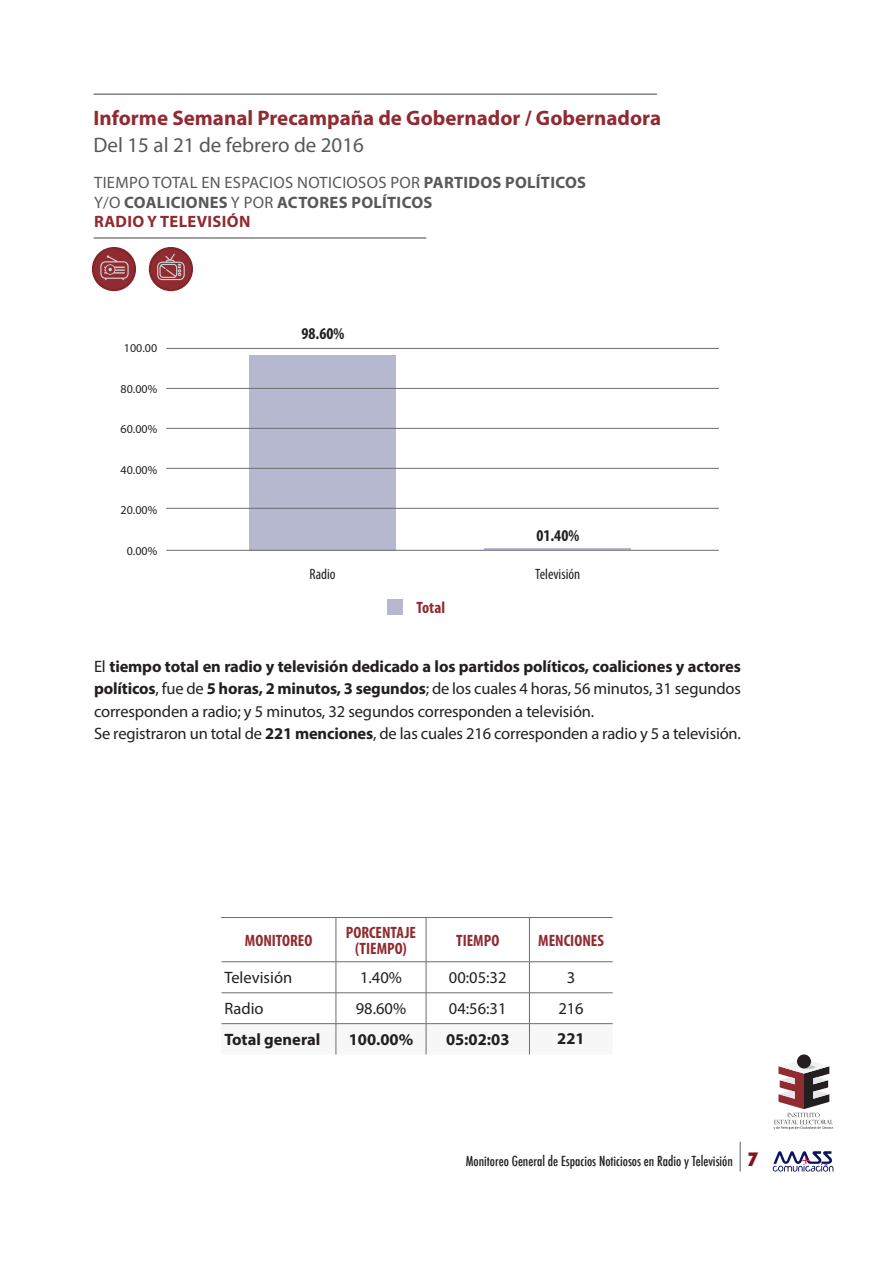
<style>
.page{position:relative;width:893px;height:1263px;background:#fff}
.page>*{position:absolute;margin:0;border:0;box-sizing:border-box;transform-origin:0 0}
.Tipo___Informe{font:700 21px "Myriad Pro";color:#902b31}
.Tipo___Informe-2{font:21px "Myriad Pro";color:#57585a}
.t1{font:700 16.5px/22.5px "Myriad Pro";letter-spacing:-.01em;color:#231f20;text-align:justify}
.t2{font:16.5px "Myriad Pro";letter-spacing:-.01em;color:#231f20}
.Rubro{font:16.5px "Myriad Pro";letter-spacing:.02em;color:#57585a}
.t3{font:700 condensed 16.5px/16.5px "Myriad Pro";color:#902b31;text-align:center}
.Rubro-2{font:700 16.5px "Myriad Pro";letter-spacing:.02em;color:#57585a}
.Rubro-3{font:700 16.5px "Myriad Pro";letter-spacing:.02em;color:#902b31}
.t4{font:700 condensed 16.5px "Myriad Pro";color:#231f20}
.t5{font:condensed 15px "Myriad Pro";color:#231f20}
.t6{font:500 condensed 13.5px "Futura";color:#231f20}
.t7{font:12px "Myriad Pro";color:#231f20}
.s1{font-weight:700}
.s2{font-weight:400}
.s3{font-weight:800;font-size:18px;color:#83141e}
</style>
<div class="page">
<hr style="left:739px;top:1142px;width:2px;height:29px;background:#939598">
<svg style="left:773px;top:1151px;width:60px;height:20px"></svg>
<svg style="left:797px;top:1054px;width:14px;height:14px"></svg>
<svg style="left:773px;top:1059px;width:60px;height:70px"></svg>
<hr style="left:94px;top:94px;width:563px;height:1px;background:#57585a">
<hr style="left:94px;top:237px;width:332px;height:2px;background:#57585a">
<svg style="left:92px;top:247px;width:44px;height:44px"></svg>
<div style="left:94px;top:249px;width:40px;height:40px;background:#902b31;border-radius:50%"></div>
<svg style="left:100px;top:255px;width:29px;height:25px"></svg>
<svg style="left:149px;top:247px;width:44px;height:44px"></svg>
<div style="left:151px;top:249px;width:40px;height:40px;background:#902b31;border-radius:50%"></div>
<svg style="left:157px;top:254px;width:28px;height:26px"></svg>
<hr style="left:485px;top:548px;width:146px;height:2px;background:#0b145e">
<div style="left:249px;top:355px;width:146px;height:195px;background:#b6b8cf"></div>
<hr style="left:166px;top:550px;width:553px;height:1px;background:#6c6d70">
<hr style="left:166px;top:468px;width:553px;height:1px;background:#6c6d70">
<hr style="left:166px;top:428px;width:553px;height:1px;background:#6c6d70">
<hr style="left:166px;top:508px;width:553px;height:1px;background:#6c6d70">
<hr style="left:166px;top:388px;width:553px;height:1px;background:#6c6d70">
<hr style="left:166px;top:348px;width:553px;height:1px;background:#6c6d70">
<div style="left:387px;top:599px;width:15px;height:15px;background:#b6b8cf"></div>
<svg style="left:221px;top:1024px;width:392px;height:30px"></svg>
<hr style="left:221px;top:917px;width:115px;height:1px;background:#6c6d70">
<hr style="left:336px;top:918px;width:1px;height:43px;background:#6c6d70">
<hr style="left:336px;top:917px;width:90px;height:1px;background:#6c6d70">
<hr style="left:426px;top:918px;width:1px;height:43px;background:#6c6d70">
<hr style="left:426px;top:917px;width:103px;height:1px;background:#6c6d70">
<hr style="left:529px;top:918px;width:1px;height:43px;background:#6c6d70">
<hr style="left:529px;top:917px;width:84px;height:1px;background:#6c6d70">
<hr style="left:221px;top:961px;width:115px;height:1px;background:#6c6d70">
<hr style="left:336px;top:962px;width:1px;height:30px;background:#6c6d70">
<hr style="left:336px;top:961px;width:90px;height:1px;background:#6c6d70">
<hr style="left:426px;top:962px;width:1px;height:30px;background:#6c6d70">
<hr style="left:426px;top:961px;width:103px;height:1px;background:#6c6d70">
<hr style="left:529px;top:962px;width:1px;height:30px;background:#6c6d70">
<hr style="left:529px;top:961px;width:84px;height:1px;background:#6c6d70">
<hr style="left:221px;top:992px;width:115px;height:1px;background:#6c6d70">
<hr style="left:336px;top:993px;width:1px;height:30px;background:#6c6d70">
<hr style="left:336px;top:992px;width:90px;height:1px;background:#6c6d70">
<hr style="left:426px;top:993px;width:1px;height:30px;background:#6c6d70">
<hr style="left:426px;top:992px;width:103px;height:1px;background:#6c6d70">
<hr style="left:529px;top:993px;width:1px;height:30px;background:#6c6d70">
<hr style="left:529px;top:992px;width:84px;height:1px;background:#6c6d70">
<hr style="left:221px;top:1023px;width:115px;height:1px;background:#6c6d70">
<hr style="left:336px;top:1024px;width:1px;height:30px;background:#6c6d70">
<hr style="left:336px;top:1023px;width:90px;height:1px;background:#6c6d70">
<hr style="left:426px;top:1024px;width:1px;height:30px;background:#6c6d70">
<hr style="left:426px;top:1023px;width:103px;height:1px;background:#6c6d70">
<hr style="left:529px;top:1024px;width:1px;height:30px;background:#6c6d70">
<hr style="left:529px;top:1023px;width:84px;height:1px;background:#6c6d70">
<p class="Tipo___Informe" style="left:94px;top:104px;width:569px">Informe Semanal Precampaña de Gobernador / Gobernadora</p>
<p class="Tipo___Informe-2" style="left:94px;top:132px;width:272px">Del 15 al 21 de febrero de 2016</p>
<p class="Rubro" style="left:94px;top:173px;width:493px">TIEMPO TOTAL EN ESPACIOS NOTICIOSOS POR <span class="s1">PARTIDOS POLÍTICOS</span></p>
<p class="Rubro-2" style="left:94px;top:192px;width:340px"><span class="s2">Y/O</span> COALICIONES <span class="s2">Y POR</span> ACTORES POLÍTICOS</p>
<p class="Rubro-3" style="left:94px;top:211px;width:158px">RADIO Y TELEVISIÓN</p>
<p class="t7" style="left:124px;top:341px;width:35px">100.00</p>
<p class="t7" style="left:121px;top:381px;width:38px">80.00%</p>
<p class="t7" style="left:121px;top:422px;width:38px">60.00%</p>
<p class="t7" style="left:121px;top:462px;width:38px">40.00%</p>
<p class="t7" style="left:121px;top:503px;width:38px">20.00%</p>
<p class="t7" style="left:127px;top:543px;width:32px">0.00%</p>
<p class="t4" style="left:302px;top:323px;width:44px">98.60%</p>
<p class="t4" style="left:536px;top:525px;width:44px">01.40%</p>
<p class="t5" style="left:309px;top:565px;width:28px">Radio</p>
<p class="t5" style="left:535px;top:565px;width:47px">Televisión</p>
<p class="t3" style="left:416px;top:599px;width:30px">Total</p>
<p class="t1" style="left:94px;top:654px;width:648px"><span class="s2">El</span> tiempo total en radio y televisión dedicado a los partidos políticos, coaliciones y actores políticos<span class="s2">, fue de</span> 5 horas, 2 minutos, 3 segundos<span class="s2">; de los cuales 4 horas, 56 minutos, 31 segundos corresponden a radio; y 5 minutos, 32 segundos corresponden a televisión.</span></p>
<p class="t2" style="left:94px;top:723px;width:648px">Se registraron un total de <span class="s1">221 menciones</span>, de las cuales 216 corresponden a radio y 5 a televisión.</p>
<p class="t3" style="left:245px;top:932px;width:69px">MONITOREO</p>
<p class="t3" style="left:346px;top:923px;width:72px">PORCENTAJE (TIEMPO)</p>
<p class="t3" style="left:456px;top:932px;width:45px">TIEMPO</p>
<p class="t3" style="left:538px;top:932px;width:67px">MENCIONES</p>
<p class="t2" style="left:224px;top:968px;width:69px">Televisión</p>
<p class="t2" style="left:360px;top:968px;width:43px">1.40%</p>
<p class="t2" style="left:449px;top:968px;width:59px">00:05:32</p>
<p class="t2" style="left:567px;top:968px;width:10px">3</p>
<p class="t2" style="left:224px;top:999px;width:41px">Radio</p>
<p class="t2" style="left:356px;top:999px;width:52px">98.60%</p>
<p class="t2" style="left:449px;top:999px;width:59px">04:56:31</p>
<p class="t2" style="left:558px;top:999px;width:27px">216</p>
<p class="t1" style="left:224px;top:1028px;width:97px">Total general</p>
<p class="t1" style="left:349px;top:1028px;width:66px">100.00%</p>
<p class="t1" style="left:446px;top:1028px;width:65px">05:02:03</p>
<p class="t1" style="left:557px;top:1027px;width:29px">221</p>
<p class="t6" style="left:466px;top:1152px;width:294px">Monitoreo General de Espacios Noticiosos en Radio y Televisión <span class="s3">7</span></p>
</div>
